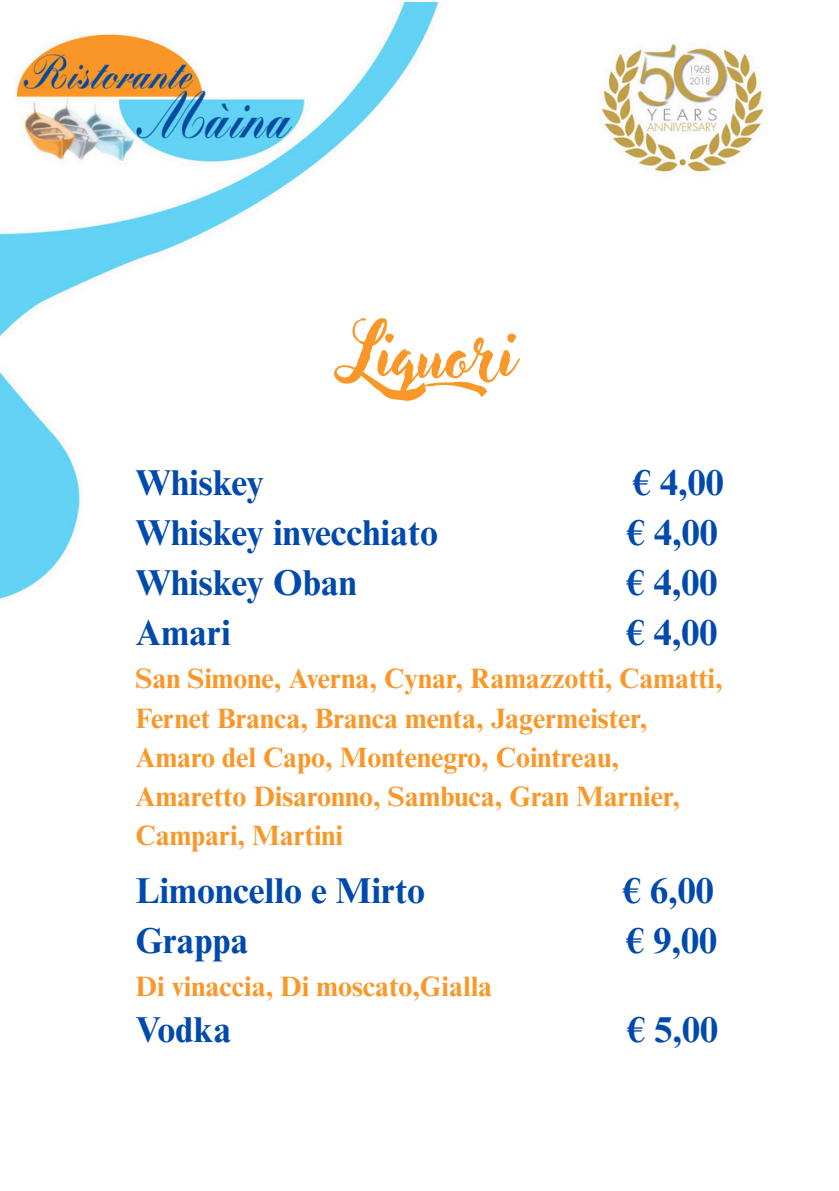
<style>
.page{position:relative;width:839px;height:1191px;background:#fff}
.page>*{position:absolute;margin:0;border:0;box-sizing:border-box;transform-origin:0 0}
.t1{font:64px "Adlery Pro Swash";color:#f99829}
.t2{font:700 36px "Times NRMT Pro";color:#004aad}
.t3{font:700 28px/39.2px "Times NRMT Pro";color:#f99829}
</style>
<div class="page">
<img style="left:0;top:3px;width:764px;height:597px">
<p class="t1" style="left:346px;top:325px;width:207px">Liquori</p>
<h1 class="t2" style="left:135px;top:469px;width:130px">Whiskey</h1>
<h1 class="t2" style="left:633px;top:469px;width:92px">€ 4,00</h1>
<p class="t2" style="left:135px;top:519px;width:304px">Whiskey invecchiato</p>
<p class="t2" style="left:627px;top:519px;width:92px">€ 4,00</p>
<p class="t2" style="left:135px;top:569px;width:223px">Whiskey Oban</p>
<p class="t2" style="left:626px;top:569px;width:92px">€ 4,00</p>
<p class="t2" style="left:135px;top:620px;width:97px">Amari</p>
<p class="t2" style="left:626px;top:620px;width:92px">€ 4,00</p>
<p class="t3" style="left:135px;top:663px;width:588px">San Simone, Averna, Cynar, Ramazzotti, Camatti, Fernet Branca, Branca menta, Jagermeister, Amaro del Capo, Montenegro, Cointreau, Amaretto Disaronno, Sambuca, Gran Marnier, Campari, Martini</p>
<p class="t2" style="left:135px;top:877px;width:291px">Limoncello e Mirto</p>
<p class="t2" style="left:623px;top:877px;width:92px">€ 6,00</p>
<p class="t2" style="left:135px;top:927px;width:114px">Grappa</p>
<p class="t2" style="left:626px;top:927px;width:92px">€ 9,00</p>
<p class="t3" style="left:135px;top:970px;width:358px">Di vinaccia, Di moscato,Gialla</p>
<p class="t2" style="left:135px;top:1016px;width:97px">Vodka</p>
<p class="t2" style="left:627px;top:1016px;width:92px">€ 5,00</p>
</div>
